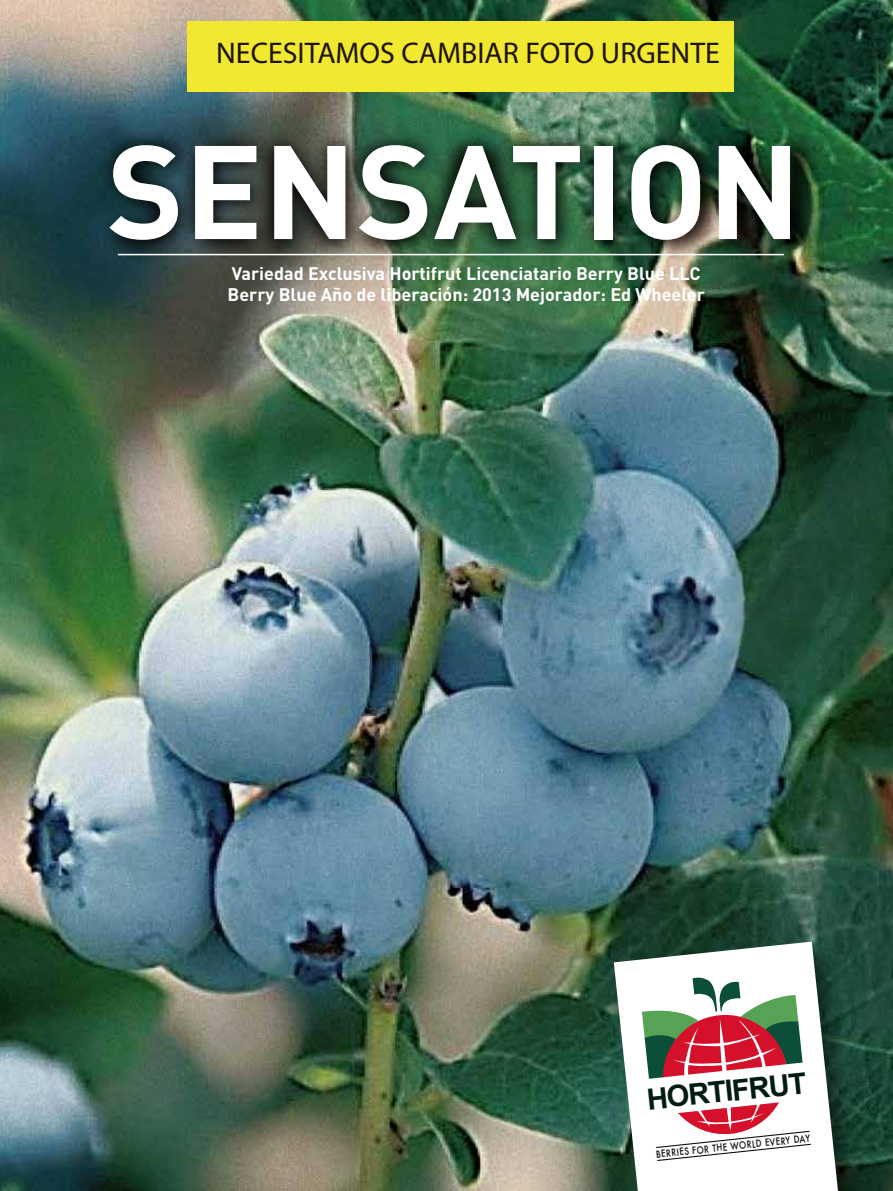
<style>
.page{position:relative;width:893px;height:1191px;background:#fff}
.page>*{position:absolute;margin:0;border:0;box-sizing:border-box;transform-origin:0 0}
.t1{font:700 130.8px "DIN Pro";color:#fff}
.t2{font:30px "Myriad Pro";color:#1e120d}
.t3{font:700 29.25px "Arial";color:#001c13}
.t4{font:700 18px/20.5px "DIN Pro";color:#fff}
.t5{font:500 9.75px "Futura";color:#0e0a0b;scale:.83 1}
</style>
<div class="page">
<img style="left:0;top:0;width:893px;height:1191px">
<img style="left:84px;top:106px;width:755px;height:190px">
<hr style="left:118px;top:254px;width:666px;height:1px;background:#fff">
<img style="left:604px;top:932px;width:261px;height:259px">
<svg style="left:614px;top:941px;width:224px;height:250px"></svg>
<svg style="left:655px;top:1102px;width:157px;height:59px"></svg>
<svg style="left:642px;top:975px;width:161px;height:103px"></svg>
<div style="left:188px;top:22px;width:546px;height:70px;background:#f1e830"></div>
<h2 class="t2" style="left:216px;top:34px;width:505px">NECESITAMOS CAMBIAR FOTO URGENTE</h2>
<h1 class="t1" style="left:107px;top:103px;width:695px">SENSATION</h1>
<p class="t4" style="left:228px;top:263px;width:479px">Variedad Exclusiva Hortifrut Licenciatario Berry Blue LLC<br>Berry Blue Año de liberación: 2013 Mejorador: Ed Wheeler</p>
<h3 class="t3" style="left:645px;top:1080px;width:162px;rotate:-6deg">HORTIFRUT</h3>
<p class="t5" style="left:655px;top:1147px;width:188px;rotate:-6deg">BERRIES FOR THE WORLD EVERY DAY</p>
</div>
